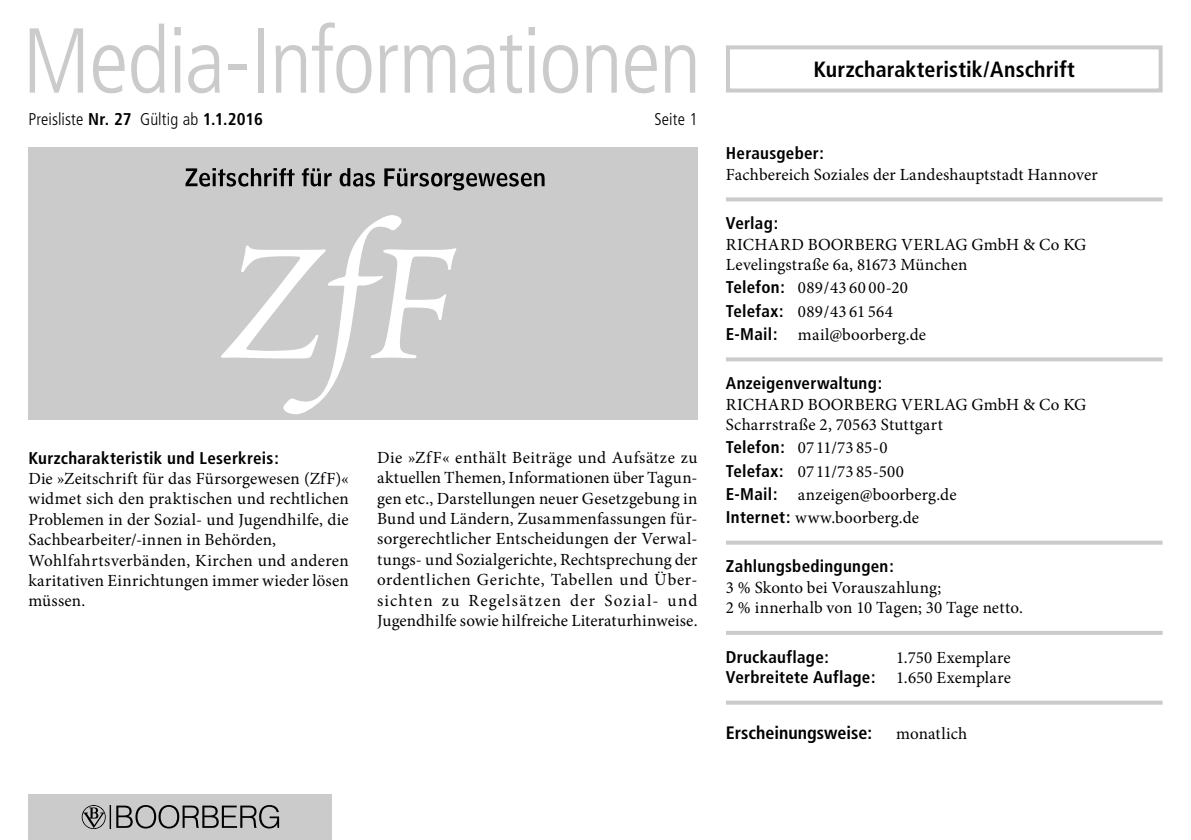
<style>
.page{position:relative;width:1191px;height:840px;background:#fff}
.page>*{position:absolute;margin:0;border:0;box-sizing:border-box;transform-origin:0 0}
.t1{font:300 condensed 92px "Frutiger";letter-spacing:-.02em;color:#cbcbcb}
.t2{font:700 condensed 22px "Frutiger";letter-spacing:.005em;color:#000}
.t3{font:700 condensed 18px "Frutiger";color:#000}
.t4{font:17px/20.4px "Minion Pro";letter-spacing:.01em;color:#000}
.t5{font:700 condensed 17px "Frutiger";letter-spacing:.015em;color:#000}
.t6{font:300 condensed 17px "Frutiger";letter-spacing:.005em;color:#000}
.s1{font-weight:700}
.s2{font-family:"Frutiger";font-weight:700;font-stretch:condensed}
.s3{font-family:"Minion Pro";font-weight:400;font-stretch:normal}
</style>
<div class="page">
<div style="left:28px;top:794px;width:304px;height:45px;background:#cbcbcb"></div>
<svg style="left:82px;top:805px;width:197px;height:23px"></svg>
<div style="left:726px;top:45px;width:436px;height:47px;border:4px solid #cbcbcb"></div>
<div style="left:28px;top:147px;width:669px;height:273px;background:#cbcbcb"></div>
<svg style="left:726px;top:197px;width:436px;height:4px;background:#d0d0d0"></svg>
<svg style="left:726px;top:357px;width:436px;height:4px;background:#d0d0d0"></svg>
<svg style="left:726px;top:540px;width:436px;height:4px;background:#d3d3d3"></svg>
<svg style="left:726px;top:631px;width:436px;height:3px"></svg>
<svg style="left:726px;top:700px;width:436px;height:4px;background:#d3d3d3"></svg>
<svg style="left:185px;top:168px;width:359px;height:22px"></svg>
<svg style="left:221px;top:215px;width:236px;height:199px"></svg>
<h1 class="t1" style="left:22px;top:9px;width:680px">Media-Informationen</h1>
<p class="t6" style="left:28px;top:109px;width:236px">Preisliste <span class="s1">Nr. 27</span> Gültig ab <span class="s1">1.1.2016</span></p>
<p class="t6" style="left:654px;top:109px;width:45px">Seite 1</p>
<p class="t5" style="left:28px;top:447px;width:252px">Kurzcharakteristik und Leserkreis:</p>
<p class="t4" style="left:28px;top:468px;width:322px">Die »Zeitschrift für das Fürsorgewesen (ZfF)« widmet sich den praktischen und rechtlichen Problemen in der Sozial- und Jugendhilfe, die Sachbearbeiter/-innen in Behörden, Wohlfahrtsverbänden, Kirchen und anderen karitativen Einrichtungen immer wieder lösen müssen.</p>
<p class="t4" style="left:377px;top:447px;width:322px;text-align:justify">Die »ZfF« enthält Beiträge und Aufsätze zu aktuellen Themen, Informationen über Tagun&shy;gen etc., Darstellungen neuer Gesetzgebung in Bund und Ländern, Zusammenfassungen für&shy;sorgerechtlicher Entscheidungen der Verwal&shy;tungs- und Sozialgerichte, Rechtsprechung der ordentlichen Gerichte, Tabellen und Über&shy;sichten zu Regelsätzen der Sozial- und Jugendhilfe sowie hilfreiche Literaturhinweise.</p>
<p class="t2" style="left:813px;top:56px;width:263px">Kurzcharakteristik/Anschrift</p>
<p class="t5" style="left:726px;top:143px;width:99px">Herausgeber:</p>
<p class="t4" style="left:726px;top:164px;width:373px">Fachbereich Soziales der Landeshauptstadt Hannover</p>
<p class="t5" style="left:726px;top:213px;width:54px">Verlag:</p>
<p class="t4" style="left:726px;top:234px;width:362px">RICHARD BOORBERG VERLAG GmbH &amp; Co KG<br>Levelingstraße 6a, 81673 München</p>
<p class="t4" style="left:726px;top:276px;width:202px;line-height:23.2px"><span class="s2">Telefon:</span> 089/43 60 00-20<br><span class="s2">Telefax:</span> 089/43 61 564<br><span class="s2">E-Mail:</span> mail@boorberg.de</p>
<p class="t5" style="left:726px;top:373px;width:158px">Anzeigenverwaltung:</p>
<p class="t4" style="left:726px;top:394px;width:362px">RICHARD BOORBERG VERLAG GmbH &amp; Co KG<br>Scharrstraße 2, 70563 Stuttgart</p>
<p class="t4" style="left:726px;top:436px;width:232px;line-height:23.2px"><span class="s2">Telefon:</span> 0711/73 85-0<br><span class="s2">Telefax:</span> 0711/73 85-500<br><span class="s2">E-Mail:</span> anzeigen@boorberg.de<br><span class="s2">Internet:</span> www.boorberg.de</p>
<p class="t5" style="left:726px;top:556px;width:169px">Zahlungsbedingungen:</p>
<p class="t4" style="left:726px;top:577px;width:298px">3 % Skonto bei Vorauszahlung;<br>2 % innerhalb von 10 Tagen; 30 Tage netto.</p>
<p class="t5" style="left:726px;top:646px;width:105px">Druckauflage:</p>
<p class="t4" style="left:896px;top:646px;width:116px">1.750 Exemplare</p>
<p class="t5" style="left:726px;top:666px;width:286px">Verbreitete Auflage: <span class="s3">1.650 Exemplare</span></p>
<p class="t3" style="left:726px;top:722px;width:148px">Erscheinungsweise:</p>
<p class="t4" style="left:896px;top:723px;width:73px">monatlich</p>
</div>
